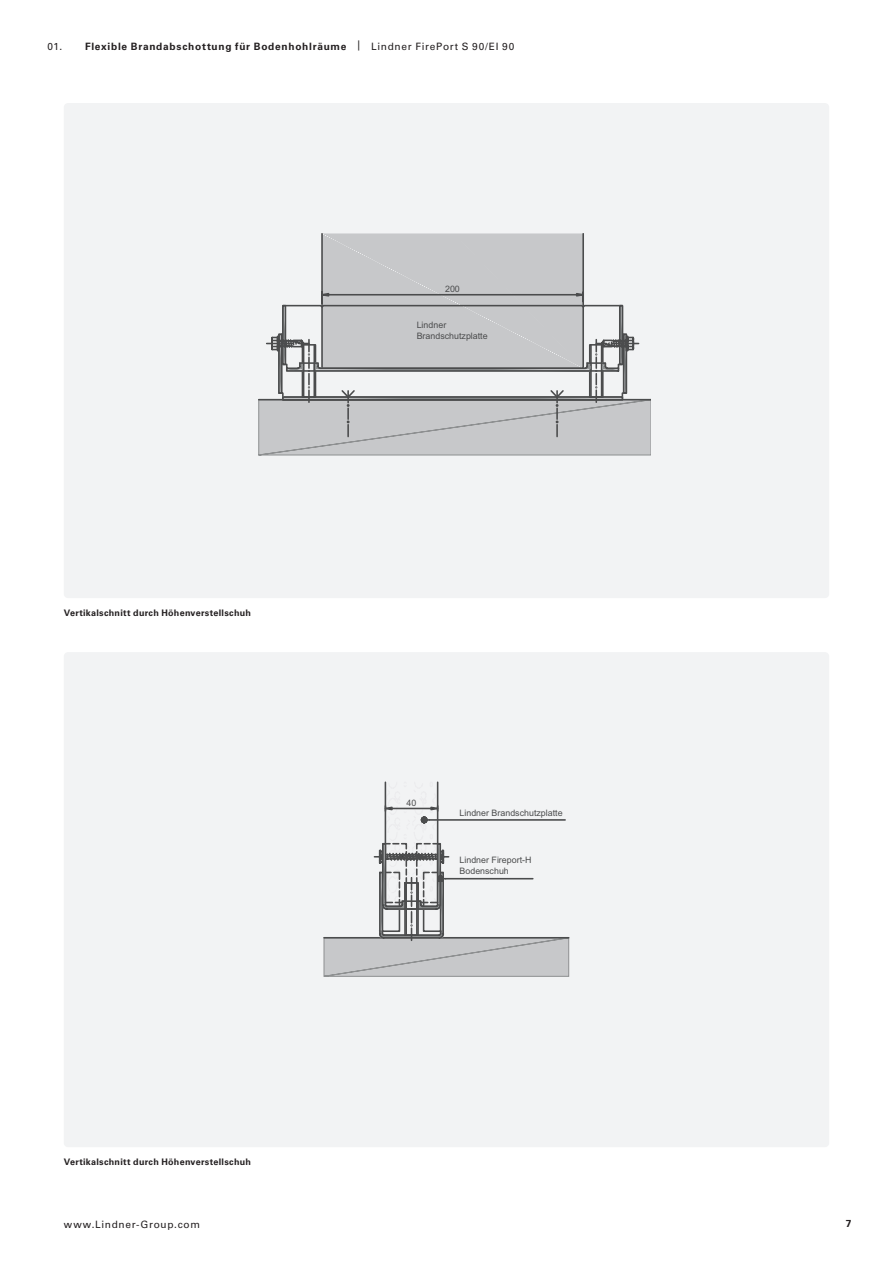
<style>
.page{position:relative;width:893px;height:1263px;background:#fff}
.page>*{position:absolute;margin:0;border:0;box-sizing:border-box;transform-origin:0 0}
.t1{font:700 10.2px "Univers LT Pro 65";letter-spacing:.07em;color:#231f20}
.t2{font:10.2px "Univers LT Pro 55 Roman";letter-spacing:.07em;color:#231f20}
.t3{font:700 9px "Univers LT Pro 65";letter-spacing:.035em;color:#231f20}
.t4{font:8.85px/10.8px "Arial";color:#4b4c4d}
.s1{font-family:"Univers LT Pro 55 Roman";font-weight:400}
</style>
<div class="page">
<div style="left:64px;top:103px;width:765px;height:495px;background:#f2f3f4;border-radius:4px"></div>
<div style="left:64px;top:652px;width:765px;height:495px;background:#f2f3f4;border-radius:4px"></div>
<svg style="left:258px;top:233px;width:393px;height:223px"></svg>
<svg style="left:323px;top:781px;width:246px;height:196px"></svg>
<p class="t1" style="left:48px;top:39px;width:468px"><span class="s1">01.</span> Flexible Brandabschottung für Bodenhohlräume <span class="s1">| Lindner FirePort S 90/EI 90</span></p>
<p class="t4" style="left:450px;top:42px;width:74px">Brandschutzsteine</p>
<p class="t3" style="left:64px;top:607px;width:189px">Vertikalschnitt durch Höhenverstellschuh</p>
<p class="t3" style="left:64px;top:1156px;width:189px">Vertikalschnitt durch Höhenverstellschuh</p>
<p class="t4" style="left:445px;top:284px;width:16px">200</p>
<p class="t4" style="left:417px;top:320px;width:72px">Lindner<br>Brandschutzplatte</p>
<p class="t4" style="left:459px;top:326px;width:39px">an Decke</p>
<p class="t4" style="left:407px;top:797px;width:11px">40</p>
<p class="t4" style="left:460px;top:807px;width:105px">Lindner Brandschutzplatte</p>
<p class="t4" style="left:460px;top:855px;width:73px">Lindner Fireport-H<br>Bodenschuh</p>
<p class="t2" style="left:64px;top:1217px;width:138px">www.Lindner-Group.com</p>
<p class="t1" style="left:846px;top:1216px;width:7px">7</p>
</div>
